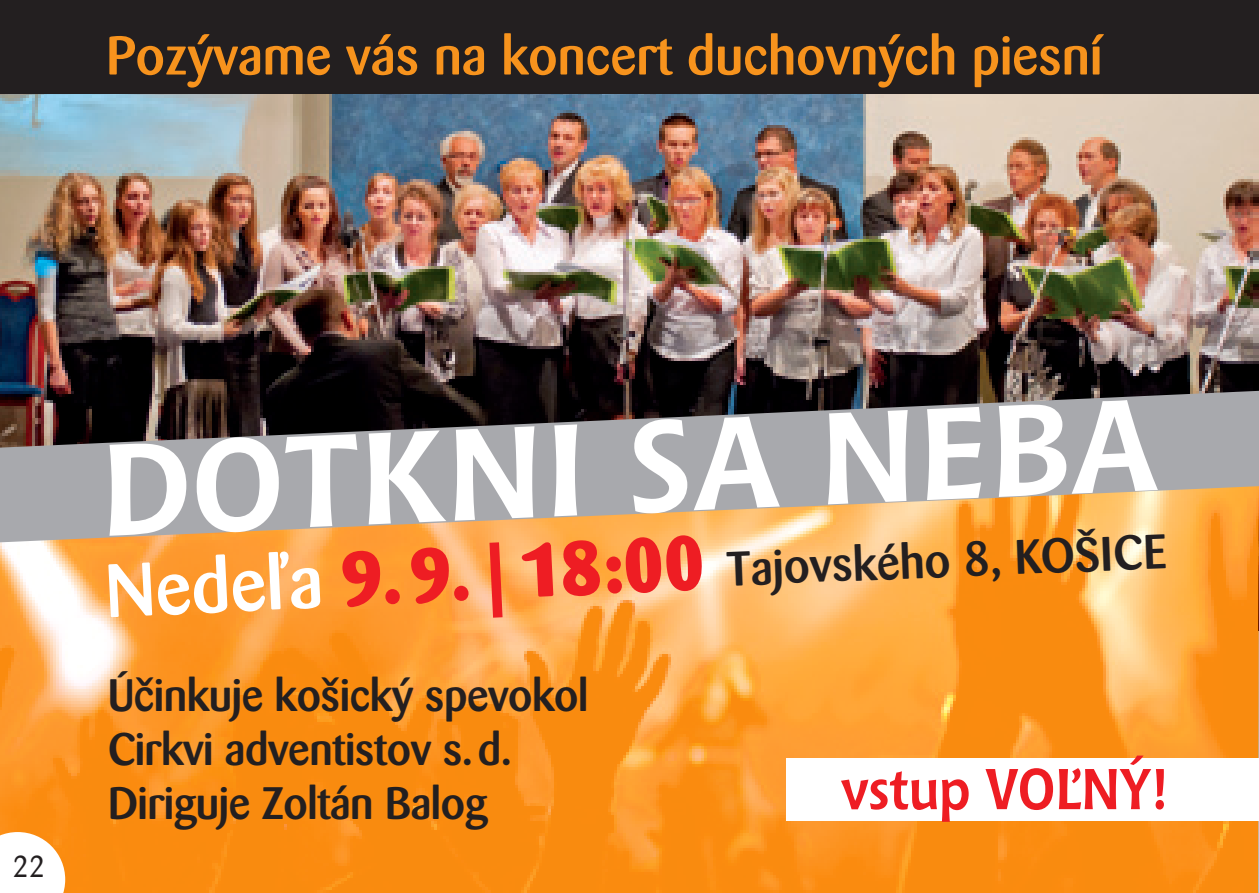
<style>
.page{position:relative;width:1259px;height:893px;background:#fff}
.page>*{position:absolute;margin:0;border:0;box-sizing:border-box;transform-origin:0 0}
.t1{font:700 129px "Chianti BT";color:#fff}
.t2{font:800 75px "Barmeno";color:#ee1d23}
.t3{font:700 57px "Chianti BT";letter-spacing:-.01em;color:#ee1d23;scale:.91 1}
.t4{font:500 54px "Barmeno CE";color:#f7931d}
.t5{font:500 48px "Barmeno CE";color:#231f20}
.t6{font:500 45px/54px "Barmeno CE";letter-spacing:-.01em;color:#231f20}
.t7{font:30px "Barmeno CE";color:#231f20}
.s1{font-family:"Barmeno CE";font-weight:500;color:#fff}
</style>
<div class="page">
<img style="left:0;top:93px;width:1259px;height:298px">
<img style="left:0;top:542px;width:1259px;height:351px">
<div style="left:0;top:0;width:1259px;height:93px;background:#231f20"></div>
<svg style="left:0;top:391px;width:1259px;height:151px;background:#9d8f81"></svg>
<svg style="left:0;top:832px;width:65px;height:61px"></svg>
<div style="left:786px;top:758px;width:473px;height:63px;background:#fff"></div>
<p class="t4" style="left:106px;top:25px;width:997px">Pozývame vás na koncert duchovných piesní</p>
<p class="t7" style="left:12px;top:850px;width:34px">22</p>
<p class="t1" style="left:94px;top:395px;width:1061px;rotate:-2deg">DOTKNI SA NEBA</p>
<p class="t5" style="left:726px;top:541px;width:442px;rotate:-2deg">Tajovského 8, KOŠICE</p>
<p class="t2" style="left:103px;top:547px;width:601px;rotate:-3deg"><span class="s1">Nedeľa</span> 9.9. | 18:00</p>
<p class="t6" style="left:108px;top:669px;width:482px">Účinkuje košický spevokol<br>Cirkvi adventistov s.d.</p>
<p class="t6" style="left:108px;top:777px;width:381px">Diriguje Zoltán Balog</p>
<p class="t3" style="left:841px;top:749px;width:361px">vstup VOĽNÝ!</p>
</div>
